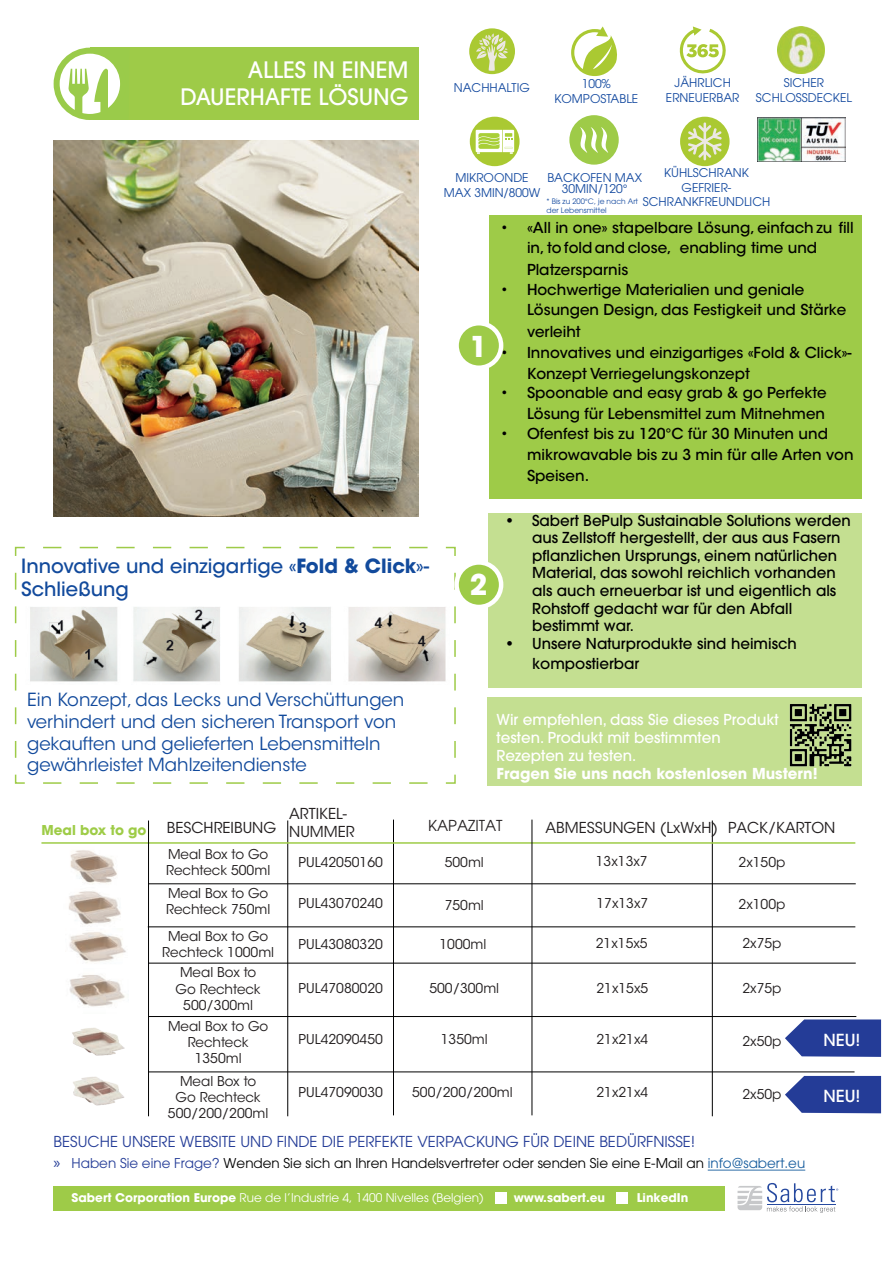
<style>
.page{position:relative;width:893px;height:1263px;background:#fff}
.page>*{position:absolute;margin:0;border:0;box-sizing:border-box;transform-origin:0 0}
.t1{font:700 28.5px "ITC Avant Garde Pro";color:#fff}
.t2{font:500 22.5px/27px "ITC Avant Garde Pro";color:#fff;text-align:right}
.t3{font:500 19.5px/23.4px "ITC Avant Garde Std";color:#124a9c}
.t4{font:18px/21.6px "ITC Avant Garde Std";color:#124a9c}
.t5{font:500 16.5px "ITC Avant Garde Std";color:#fff}
.t6{font:500 15px/21px "ITC Avant Garde Std";color:#000}
.t7{font:500 15px/17.5px "ITC Avant Garde Pro";color:#000}
.t8{font:500 15px/18px "ITC Avant Garde Pro";color:#fff}
.t9{font:15px "ITC Avant Garde Pro";color:#243c97}
.t10{font:15px "ITC Avant Garde Std";color:#231f20}
.t11{font:700 15px "ITC Avant Garde Pro";color:#fff}
.t12{font:15px "ITC Avant Garde Pro";color:#231f20}
.t13{font:13.5px/16.2px "ITC Avant Garde Std";color:#231f20;text-align:center}
.t14{font:13.5px "ITC Avant Garde Pro";color:#000001}
.t15{font:700 13.5px "ITC Avant Garde Std";color:#9ecc47}
.t16{font:12px/14.4px "ITC Avant Garde Pro";color:#13499f;text-align:center}
.t17{font:12px "ITC Avant Garde Pro";color:#fff}
.t18{font:700 12px "ITC Avant Garde Pro";color:#fff}
.t19{font:7.5px/9px "ITC Avant Garde Pro";color:#13499f}
.s1{font-weight:700}
.s2{font-family:"Myriad Pro";font-size:16.5px;color:#243c97}
.s3{color:#243c97}
.s4{color:#175d9e}
</style>
<div class="page">
<svg style="left:569px;top:115px;width:50px;height:50px"></svg>
<img style="left:54px;top:141px;width:365px;height:376px">
<div style="left:54px;top:1186px;width:671px;height:24px;background:#9ecb48"></div>
<svg style="left:737px;top:1183px;width:101px;height:30px"></svg>
<div style="left:90px;top:48px;width:329px;height:72px;background:#9ecb48"></div>
<div style="left:495px;top:1192px;width:12px;height:12px;background:#fff"></div>
<div style="left:616px;top:1192px;width:12px;height:12px;background:#fff"></div>
<hr style="left:708px;top:1170px;width:97px;height:1px;background:#175d9e">
<svg style="left:757px;top:161px;width:38px;height:1px"></svg>
<svg style="left:470px;top:117px;width:50px;height:49px"></svg>
<img style="left:757px;top:117px;width:89px;height:44px">
<div style="left:487px;top:697px;width:375px;height:89px;background:#c4df91"></div>
<img style="left:789px;top:704px;width:63px;height:63px">
<svg style="left:54px;top:48px;width:67px;height:72px"></svg>
<div style="left:469px;top:28px;width:46px;height:46px;background:#aac932;border-radius:50%"></div>
<svg style="left:476px;top:33px;width:32px;height:38px"></svg>
<svg style="left:679px;top:26px;width:47px;height:48px"></svg>
<div style="left:680px;top:117px;width:50px;height:49px;background:#aac932;border-radius:50%"></div>
<svg style="left:688px;top:122px;width:34px;height:38px"></svg>
<svg style="left:571px;top:26px;width:46px;height:50px"></svg>
<img style="left:778px;top:26px;width:46px;height:47px">
<hr style="left:287px;top:820px;width:1px;height:296px;background:#000001">
<hr style="left:393px;top:819px;width:1px;height:296px;background:#000001">
<hr style="left:712px;top:820px;width:1px;height:296px;background:#000001">
<hr style="left:148px;top:883px;width:708px;height:1px;background:#000001">
<hr style="left:148px;top:926px;width:707px;height:1px;background:#000001">
<hr style="left:148px;top:963px;width:708px;height:1px;background:#000001">
<hr style="left:41px;top:842px;width:814px;height:2px;background:#9ecc47">
<hr style="left:148px;top:820px;width:1px;height:296px;background:#000001">
<hr style="left:149px;top:1016px;width:707px;height:1px;background:#000001">
<hr style="left:148px;top:1072px;width:706px;height:1px;background:#000001">
<hr style="left:532px;top:819px;width:1px;height:296px;background:#000001">
<img style="left:70px;top:850px;width:47px;height:34px">
<img style="left:68px;top:891px;width:53px;height:34px">
<img style="left:69px;top:932px;width:57px;height:31px">
<img style="left:69px;top:975px;width:56px;height:32px">
<img style="left:73px;top:1076px;width:51px;height:30px">
<img style="left:72px;top:1028px;width:53px;height:28px">
<svg style="left:14px;top:546px;width:442px;height:238px"></svg>
<div style="left:489px;top:216px;width:373px;height:283px;background:#9ecb48"></div>
<div style="left:488px;top:513px;width:374px;height:175px;background:#c4df91"></div>
<svg style="left:457px;top:562px;width:44px;height:45px"></svg>
<div style="left:454px;top:560px;width:49px;height:49px;border:4px solid #fff;border-radius:50%"></div>
<div style="left:470px;top:574px;width:19px;height:22px;background:#9ecb48"></div>
<div style="left:457px;top:323px;width:44px;height:45px;background:#9ecb48;border-radius:50%"></div>
<div style="left:454px;top:321px;width:49px;height:49px;border:4px solid #fff;border-radius:50%"></div>
<svg style="left:785px;top:1019px;width:96px;height:38px;background:#3d52a2"></svg>
<svg style="left:785px;top:1076px;width:96px;height:37px;background:#384ea0"></svg>
<h2 class="t2" style="left:180px;top:56px;width:230px">ALLES IN EINEM<br>DAUERHAFTE LÖSUNG</h2>
<p class="t16" style="left:454px;top:80px;width:78px">NACHHALTIG</p>
<p class="t16" style="left:554px;top:77px;width:85px">100%<br>KOMPOSTABLE</p>
<p class="t16" style="left:666px;top:76px;width:75px">JÄHRLICH<br>ERNEUERBAR</p>
<p class="t16" style="left:756px;top:76px;width:98px">SICHER<br>SCHLOSSDECKEL</p>
<h3 class="t3" style="left:21px;top:554px;width:409px">Innovative und einzigartige «<span class="s1">Fold &amp; Click</span>»-<br>Schließung</h3>
<p class="t4" style="left:27px;top:689px;width:379px">Ein Konzept, das Lecks und Verschüttungen verhindert und den sicheren Transport von gekauften und gelieferten Lebensmitteln gewährleistet Mahlzeitendienste</p>
<p class="t16" style="left:643px;top:166px;width:129px">KÜHLSCHRANK<br>GEFRIER-<br>SCHRANKFREUNDLICH</p>
<p class="t16" style="left:444px;top:171px;width:98px">MIKROONDE<br>MAX 3MIN/800W</p>
<p class="t16" style="left:547px;top:173px;width:96px;line-height:10.5px">BACKOFEN MAX<br>30MIN/120°</p>
<p class="t19" style="left:547px;top:197px;width:93px">* Bis zu 200°C, je nach Art der Lebensmittel</p>
<h1 class="t1" style="left:470px;top:327px;width:19px">1</h1>
<h1 class="t1" style="left:470px;top:565px;width:19px">2</h1>
<p class="t6" style="left:527px;top:217px;width:328px;text-indent:-27px">• «All in one» stapelbare Lösung, einfach zu fill in, to fold and close, enabling time und<br>Platzersparnis</p>
<p class="t6" style="left:527px;top:279px;width:321px;text-indent:-27px">• Hochwertige Materialien und geniale<br>Lösungen Design, das Festigkeit und Stärke verleiht</p>
<p class="t6" style="left:527px;top:342px;width:326px;text-indent:-27px">• Innovatives und einzigartiges «Fold &amp; Click»-<br>Konzept Verriegelungskonzept</p>
<p class="t6" style="left:500px;top:382px;width:328px;text-align:right">• Spoonable and easy grab &amp; go Perfekte<br>Lösung für Lebensmittel zum Mitnehmen</p>
<p class="t6" style="left:527px;top:424px;width:328px;text-indent:-27px">• Ofenfest bis zu 120°C für 30 Minuten und mikrowavable bis zu 3 min für alle Arten von<br>Speisen.</p>
<p class="t7" style="left:532px;top:511px;width:320px;text-indent:-27px">• Sabert BePulp Sustainable Solutions werden aus Zellstoff hergestellt, der aus aus Fasern pflanzlichen Ursprungs, einem natürlichen Material, das sowohl reichlich vorhanden als auch erneuerbar ist und eigentlich als Rohstoff gedacht war für den Abfall bestimmt war.</p>
<p class="t7" style="left:532px;top:633px;width:266px;line-height:19.8px;text-indent:-27px">• Unsere Naturprodukte sind heimisch kompostierbar</p>
<p class="t8" style="left:497px;top:710px;width:284px">Wir empfehlen, dass Sie dieses Produkt testen. Produkt mit bestimmten<br>Rezepten zu testen.</p>
<p class="t11" style="left:497px;top:763px;width:323px">Fragen Sie uns nach kostenlosen Mustern!</p>
<p class="t10" style="left:289px;top:805px;width:59px">ARTIKEL-</p>
<p class="t12" style="left:428px;top:816px;width:76px">KAPAZITAT</p>
<p class="t10" style="left:545px;top:819px;width:291px">ABMESSUNGEN (LxWxH) PACK/KARTON</p>
<p class="t13" style="left:445px;top:854px;width:41px">500ml</p>
<p class="t10" style="left:167px;top:818px;width:111px">BESCHREIBUNG</p>
<p class="t15" style="left:41px;top:821px;width:107px">Meal box to go</p>
<p class="t10" style="left:289px;top:823px;width:67px">NUMMER</p>
<p class="t13" style="left:166px;top:846px;width:106px;text-align:left">Meal Box to Go<br>Rechteck 500ml</p>
<p class="t13" style="left:299px;top:854px;width:86px">PUL42050160</p>
<p class="t13" style="left:596px;top:853px;width:53px">13x13x7</p>
<p class="t13" style="left:739px;top:854px;width:48px">2x150p</p>
<p class="t13" style="left:166px;top:885px;width:106px;text-align:left">Meal Box to Go<br>Rechteck 750ml</p>
<p class="t13" style="left:162px;top:928px;width:113px">Meal Box to Go<br>Rechteck 1000ml</p>
<p class="t13" style="left:176px;top:964px;width:87px">Meal Box to<br>Go Rechteck<br>500/300ml</p>
<p class="t13" style="left:168px;top:1018px;width:102px">Meal Box to Go<br>Rechteck<br>1350ml</p>
<p class="t13" style="left:299px;top:895px;width:86px">PUL43070240</p>
<p class="t13" style="left:299px;top:936px;width:86px">PUL43080320</p>
<p class="t13" style="left:299px;top:980px;width:86px">PUL47080020</p>
<p class="t13" style="left:445px;top:897px;width:41px">750ml</p>
<p class="t13" style="left:439px;top:936px;width:48px">1000ml</p>
<p class="t13" style="left:429px;top:980px;width:71px">500/300ml</p>
<p class="t13" style="left:596px;top:895px;width:53px">17x13x7</p>
<p class="t13" style="left:596px;top:935px;width:53px">21x15x5</p>
<p class="t13" style="left:596px;top:980px;width:53px">21x15x5</p>
<p class="t13" style="left:739px;top:896px;width:48px">2x100p</p>
<p class="t13" style="left:742px;top:935px;width:41px">2x75p</p>
<p class="t13" style="left:742px;top:980px;width:41px">2x75p</p>
<p class="t13" style="left:299px;top:1031px;width:86px">PUL42090450</p>
<p class="t13" style="left:441px;top:1031px;width:48px">1350ml</p>
<p class="t13" style="left:596px;top:1031px;width:53px">21x21x4</p>
<p class="t13" style="left:742px;top:1033px;width:41px">2x50p</p>
<p class="t13" style="left:168px;top:1073px;width:102px">Meal Box to<br>Go Rechteck<br>500/200/200ml</p>
<p class="t13" style="left:299px;top:1084px;width:86px">PUL47090030</p>
<p class="t13" style="left:412px;top:1084px;width:102px">500/200/200ml</p>
<p class="t13" style="left:596px;top:1084px;width:53px">21x21x4</p>
<p class="t13" style="left:742px;top:1087px;width:41px">2x50p</p>
<p class="t9" style="left:54px;top:1132px;width:643px">BESUCHE UNSERE WEBSITE UND FINDE DIE PERFEKTE VERPACKUNG FÜR DEINE BEDÜRFNISSE!</p>
<p class="t14" style="left:54px;top:1155px;width:753px"><span class="s2">»</span> <span class="s3">Haben Sie eine Frage?</span> Wenden Sie sich an Ihren Handelsvertreter oder senden Sie eine E-Mail an <span class="s4">info@sabert.eu</span></p>
<p class="t17" style="left:72px;top:1190px;width:413px"><span class="s1">Sabert Corporation Europe</span> Rue de l’Industrie 4, 1400 Nivelles (Belgien)</p>
<p class="t18" style="left:514px;top:1189px;width:93px">www.sabert.eu</p>
<p class="t18" style="left:637px;top:1189px;width:53px">LinkedIn</p>
<p class="t5" style="left:823px;top:1030px;width:39px">NEU!</p>
<p class="t5" style="left:823px;top:1086px;width:39px">NEU!</p>
</div>
